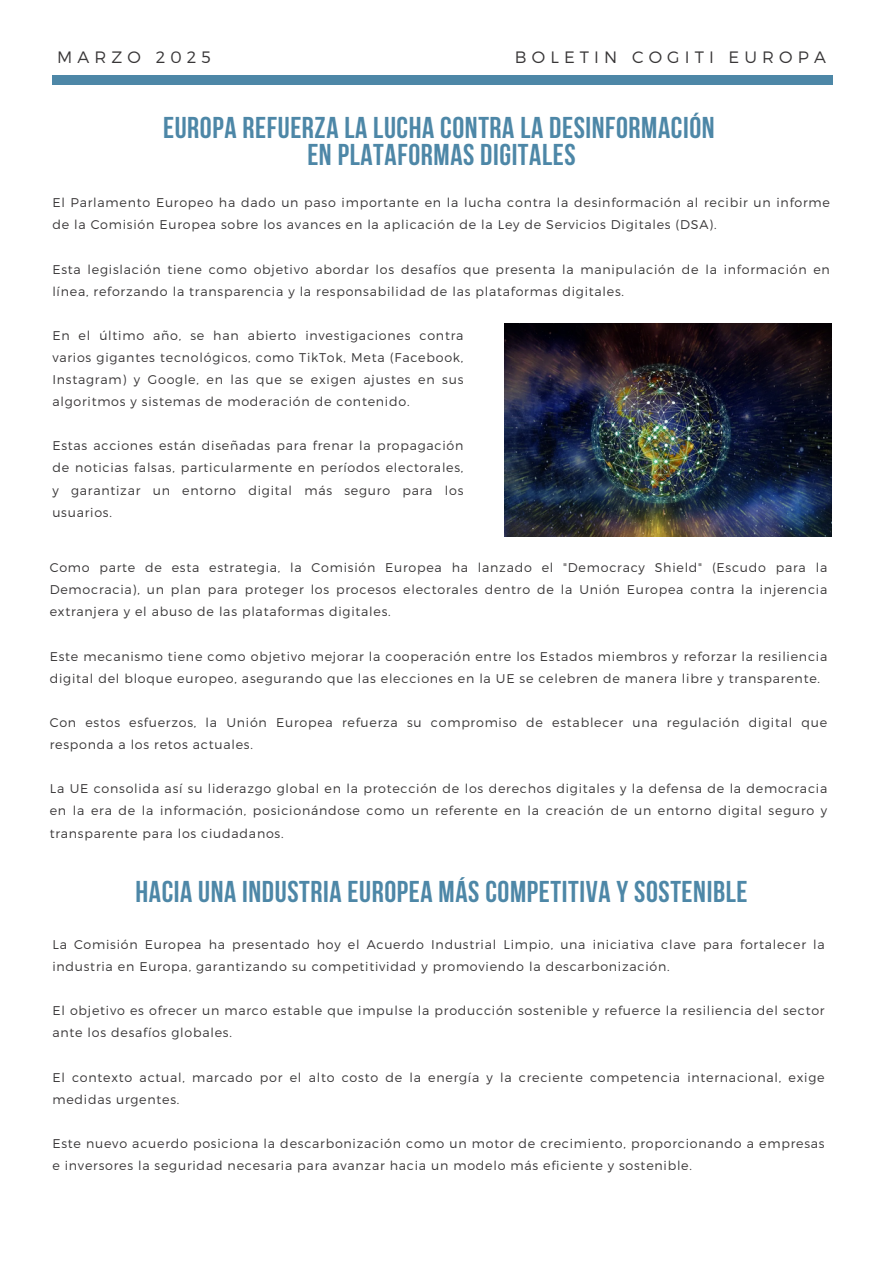
<style>
.page{position:relative;width:894px;height:1264px;background:#fff}
.page>*{position:absolute;margin:0;border:0;box-sizing:border-box;transform-origin:0 0}
.t1{font:700 30px/27px "Bebas Neue";letter-spacing:.02em;color:#4d87a7;text-align:center}
.t2{font:300 16.5px "Montserrat";letter-spacing:.31em;color:#383637}
.t3{font:300 12.6px/22px "Montserrat";letter-spacing:.06em;color:#383637}
</style>
<div class="page">
<div style="left:52px;top:75px;width:780px;height:9px;background:#4d87a7"></div>
<img style="left:504px;top:324px;width:327px;height:212px">
<h2 class="t2" style="left:57px;top:46px;width:155px">MARZO 2025</h2>
<h2 class="t2" style="left:514px;top:46px;width:312px">BOLETIN COGITI EUROPA</h2>
<p class="t1" style="left:163px;top:117px;width:553px">EUROPA REFUERZA LA LUCHA CONTRA LA DESINFORMACIÓN<br>EN PLATAFORMAS DIGITALES</p>
<p class="t3" style="left:52px;top:191px;width:778px">El Parlamento Europeo ha dado un paso importante en la lucha contra la desinformación al recibir un informe de la Comisión Europea sobre los avances en la aplicación de la Ley de Servicios Digitales (DSA).</p>
<p class="t3" style="left:52px;top:257px;width:778px">Esta legislación tiene como objetivo abordar los desafíos que presenta la manipulación de la información en línea, reforzando la transparencia y la responsabilidad de las plataformas digitales.</p>
<p class="t3" style="left:52px;top:323px;width:412px;text-align:justify">En el último año, se han abierto investigaciones contra varios gigantes tecnológicos, como TikTok, Meta (Facebook, Instagram) y Google, en las que se exigen ajustes en sus algoritmos y sistemas de moderación de contenido.</p>
<h1 class="t3" style="left:52px;top:434px;width:412px;text-align:justify">Estas acciones están diseñadas para frenar la propagación de noticias falsas, particularmente en períodos electorales, y garantizar un entorno digital más seguro para los usuarios.</h1>
<p class="t3" style="left:50px;top:556px;width:778px;text-align:justify">Como parte de esta estrategia, la Comisión Europea ha lanzado el "Democracy Shield" (Escudo para la Democracia), un plan para proteger los procesos electorales dentro de la Unión Europea contra la injerencia extranjera y el abuso de las plataformas digitales.</p>
<p class="t3" style="left:50px;top:644px;width:778px">Este mecanismo tiene como objetivo mejorar la cooperación entre los Estados miembros y reforzar la resiliencia digital del bloque europeo, asegurando que las elecciones en la UE se celebren de manera libre y transparente.</p>
<p class="t3" style="left:50px;top:710px;width:778px">Con estos esfuerzos, la Unión Europea refuerza su compromiso de establecer una regulación digital que responda a los retos actuales.</p>
<p class="t3" style="left:50px;top:777px;width:778px;text-align:justify">La UE consolida así su liderazgo global en la protección de los derechos digitales y la defensa de la democracia en la era de la información, posicionándose como un referente en la creación de un entorno digital seguro y transparente para los ciudadanos.</p>
<p class="t1" style="left:135px;top:880px;width:613px">HACIA UNA INDUSTRIA EUROPEA MÁS COMPETITIVA Y SOSTENIBLE</p>
<p class="t3" style="left:52px;top:932px;width:773px">La Comisión Europea ha presentado hoy el Acuerdo Industrial Limpio, una iniciativa clave para fortalecer la industria en Europa, garantizando su competitividad y promoviendo la descarbonización.</p>
<h1 class="t3" style="left:52px;top:999px;width:773px">El objetivo es ofrecer un marco estable que impulse la producción sostenible y refuerce la resiliencia del sector ante los desafíos globales.</h1>
<p class="t3" style="left:52px;top:1065px;width:773px">El contexto actual, marcado por el alto costo de la energía y la creciente competencia internacional, exige medidas urgentes.</p>
<p class="t3" style="left:52px;top:1131px;width:773px">Este nuevo acuerdo posiciona la descarbonización como un motor de crecimiento, proporcionando a empresas e inversores la seguridad necesaria para avanzar hacia un modelo más eficiente y sostenible.</p>
</div>
